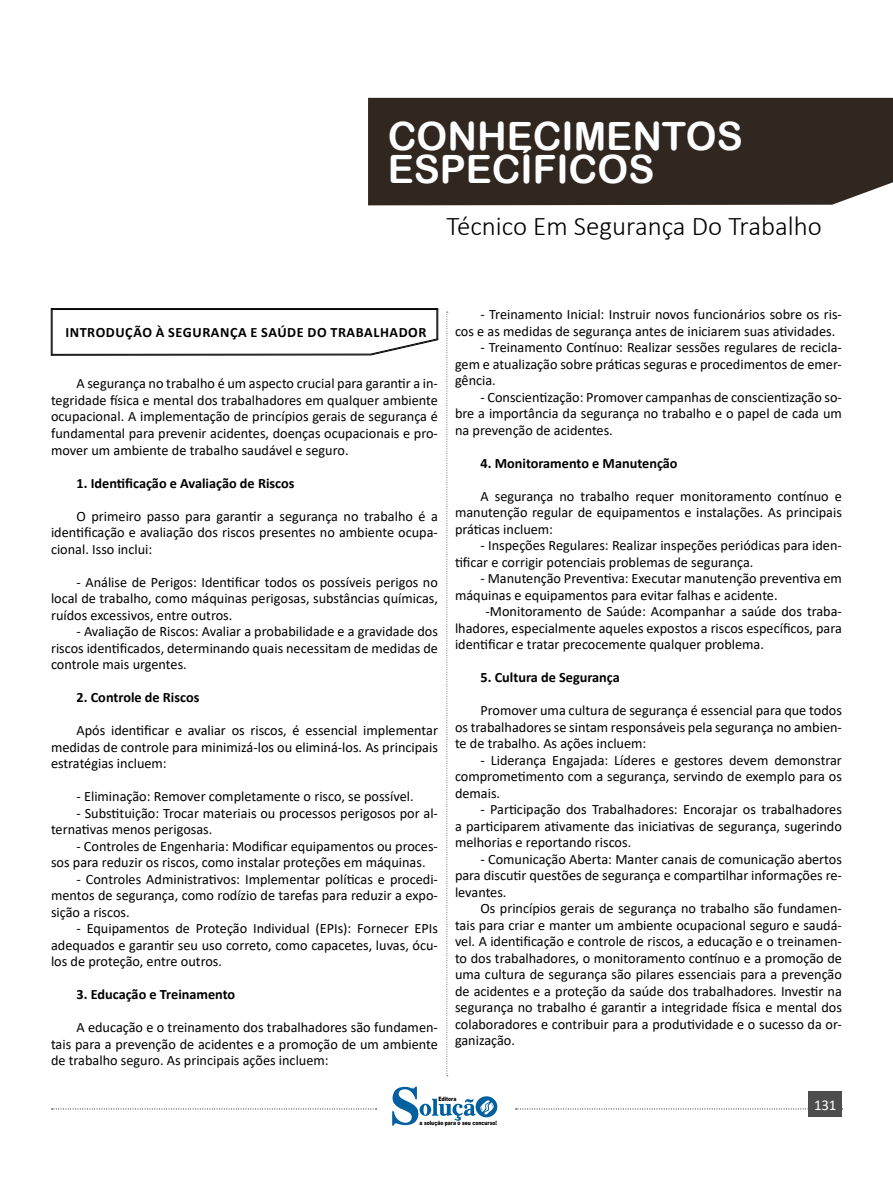
<style>
.page{position:relative;width:893px;height:1191px;background:#fff}
.page>*{position:absolute;margin:0;border:0;box-sizing:border-box;transform-origin:0 0}
.t1{font:39px/33px "Arial Rounded MT Bold";color:#fff}
.t2{font:300 27px "Calibri";color:#000}
.t3{font:15px "Calibri";color:#fff}
.TEXTO_BASE{font:14.25px/16.5px "Calibri";color:#000;text-align:justify}
.TITULO_DE_ASSUNTO__CORPO{font:700 14.25px "Calibri";color:#000}
.CAIXINHAS{font:700 14.25px "Calibri";letter-spacing:.04em;color:#000}
.t4{font:900 6px "Arial";color:#000;scale:.76 1}
</style>
<div class="page">
<svg style="left:446px;top:312px;width:2px;height:764px"></svg>
<svg style="left:52px;top:1108px;width:324px;height:1px"></svg>
<svg style="left:516px;top:1108px;width:327px;height:1px"></svg>
<div style="left:368px;top:98px;width:525px;height:107px;background:#302721"></div>
<div style="left:809px;top:1091px;width:33px;height:26px;background:#4d4d4d"></div>
<svg style="left:392px;top:1086px;width:105px;height:40px"></svg>
<svg style="left:51px;top:308px;width:387px;height:48px"></svg>
<h1 class="t1" style="left:388px;top:119px;width:357px">CONHECIMENTOS<br>ESPECÍFICOS</h1>
<h2 class="t2" style="left:446px;top:209px;width:377px">Técnico Em Segurança Do Trabalho</h2>
<p class="CAIXINHAS" style="left:65px;top:322px;width:363px">INTRODUÇÃO À SEGURANÇA E SAÚDE DO TRABALHADOR</p>
<p class="TEXTO_BASE" style="left:51px;top:375px;width:388px;text-indent:26px">A segurança no trabalho é um aspecto crucial para garantir a in&shy;tegridade física e mental dos trabalhadores em qualquer ambiente ocupacional. A implementação de princípios gerais de segurança é fundamental para prevenir acidentes, doenças ocupacionais e pro&shy;mover um ambiente de trabalho saudável e seguro.</p>
<p class="TITULO_DE_ASSUNTO__CORPO" style="left:77px;top:473px;width:219px">1. Identificação e Avaliação de Riscos</p>
<p class="TEXTO_BASE" style="left:51px;top:507px;width:388px;text-indent:26px">O primeiro passo para garantir a segurança no trabalho é a identificação e avaliação dos riscos presentes no ambiente ocupa&shy;cional. Isso inclui:</p>
<p class="TEXTO_BASE" style="left:51px;top:573px;width:388px;text-indent:26px">- Análise de Perigos: Identificar todos os possíveis perigos no local de trabalho, como máquinas perigosas, substâncias químicas, ruídos excessivos, entre outros.</p>
<p class="TEXTO_BASE" style="left:51px;top:622px;width:388px;text-indent:26px">- Avaliação de Riscos: Avaliar a probabilidade e a gravidade dos riscos identificados, determinando quais necessitam de medidas de controle mais urgentes.</p>
<p class="TITULO_DE_ASSUNTO__CORPO" style="left:77px;top:687px;width:124px">2. Controle de Riscos</p>
<p class="TEXTO_BASE" style="left:51px;top:721px;width:388px;text-indent:26px">Após identificar e avaliar os riscos, é essencial implementar medidas de controle para minimizá-los ou eliminá-los. As principais estratégias incluem:</p>
<p class="TEXTO_BASE" style="left:77px;top:787px;width:339px">- Eliminação: Remover completamente o risco, se possível.</p>
<p class="TEXTO_BASE" style="left:51px;top:804px;width:388px;text-indent:26px">- Substituição: Trocar materiais ou processos perigosos por al&shy;ternativas menos perigosas.</p>
<p class="TEXTO_BASE" style="left:51px;top:837px;width:388px;text-indent:26px">- Controles de Engenharia: Modificar equipamentos ou proces&shy;sos para reduzir os riscos, como instalar proteções em máquinas.</p>
<p class="TEXTO_BASE" style="left:51px;top:870px;width:388px;text-indent:26px">- Controles Administrativos: Implementar políticas e procedi&shy;mentos de segurança, como rodízio de tarefas para reduzir a expo&shy;sição a riscos.</p>
<p class="TEXTO_BASE" style="left:51px;top:919px;width:388px;text-indent:26px">- Equipamentos de Proteção Individual (EPIs): Fornecer EPIs adequados e garantir seu uso correto, como capacetes, luvas, ócu&shy;los de proteção, entre outros.</p>
<p class="TITULO_DE_ASSUNTO__CORPO" style="left:77px;top:984px;width:160px">3. Educação e Treinamento</p>
<p class="TEXTO_BASE" style="left:51px;top:1018px;width:388px;text-indent:26px">A educação e o treinamento dos trabalhadores são fundamen&shy;tais para a prevenção de acidentes e a promoção de um ambiente de trabalho seguro. As principais ações incluem:</p>
<p class="TEXTO_BASE" style="left:455px;top:306px;width:388px;text-indent:26px">- Treinamento Inicial: Instruir novos funcionários sobre os ris&shy;cos e as medidas de segurança antes de iniciarem suas atividades.</p>
<p class="TEXTO_BASE" style="left:455px;top:339px;width:388px;text-indent:26px">- Treinamento Contínuo: Realizar sessões regulares de recicla&shy;gem e atualização sobre práticas seguras e procedimentos de emer&shy;gência.</p>
<p class="TEXTO_BASE" style="left:455px;top:388px;width:388px;text-indent:26px">- Conscientização: Promover campanhas de conscientização so&shy;bre a importância da segurança no trabalho e o papel de cada um na prevenção de acidentes.</p>
<p class="TITULO_DE_ASSUNTO__CORPO" style="left:480px;top:453px;width:199px">4. Monitoramento e Manutenção</p>
<p class="TEXTO_BASE" style="left:455px;top:487px;width:388px;text-indent:26px">A segurança no trabalho requer monitoramento contínuo e manutenção regular de equipamentos e instalações. As principais práticas incluem:</p>
<p class="TEXTO_BASE" style="left:455px;top:537px;width:388px;text-indent:26px">- Inspeções Regulares: Realizar inspeções periódicas para iden&shy;tificar e corrigir potenciais problemas de segurança.</p>
<p class="TEXTO_BASE" style="left:455px;top:570px;width:388px;text-indent:26px">- Manutenção Preventiva: Executar manutenção preventiva em máquinas e equipamentos para evitar falhas e acidente.</p>
<p class="TEXTO_BASE" style="left:455px;top:603px;width:388px;text-indent:31px">-Monitoramento de Saúde: Acompanhar a saúde dos traba&shy;lhadores, especialmente aqueles expostos a riscos específicos, para identificar e tratar precocemente qualquer problema.</p>
<p class="TITULO_DE_ASSUNTO__CORPO" style="left:480px;top:667px;width:141px">5. Cultura de Segurança</p>
<p class="TEXTO_BASE" style="left:455px;top:702px;width:388px;text-indent:26px">Promover uma cultura de segurança é essencial para que todos os trabalhadores se sintam responsáveis pela segurança no ambien&shy;te de trabalho. As ações incluem:</p>
<p class="TEXTO_BASE" style="left:455px;top:751px;width:388px;text-indent:26px">- Liderança Engajada: Líderes e gestores devem demonstrar comprometimento com a segurança, servindo de exemplo para os demais.</p>
<p class="TEXTO_BASE" style="left:455px;top:801px;width:388px;text-indent:26px">- Participação dos Trabalhadores: Encorajar os trabalhadores a participarem ativamente das iniciativas de segurança, sugerindo melhorias e reportando riscos.</p>
<p class="TEXTO_BASE" style="left:455px;top:850px;width:388px;text-indent:26px">- Comunicação Aberta: Manter canais de comunicação abertos para discutir questões de segurança e compartilhar informações re&shy;levantes.</p>
<p class="TEXTO_BASE" style="left:455px;top:900px;width:388px;text-indent:26px">Os princípios gerais de segurança no trabalho são fundamen&shy;tais para criar e manter um ambiente ocupacional seguro e saudá&shy;vel. A identificação e controle de riscos, a educação e o treinamen&shy;to dos trabalhadores, o monitoramento contínuo e a promoção de uma cultura de segurança são pilares essenciais para a prevenção de acidentes e a proteção da saúde dos trabalhadores. Investir na segurança no trabalho é garantir a integridade física e mental dos colaboradores e contribuir para a produtividade e o sucesso da or&shy;ganização.</p>
<p class="t4" style="left:438px;top:1094px;width:25px">Editora</p>
<p class="t4" style="left:419px;top:1118px;width:103px">a solução para o seu concurso!</p>
<p class="t3" style="left:814px;top:1094px;width:24px">131</p>
</div>
